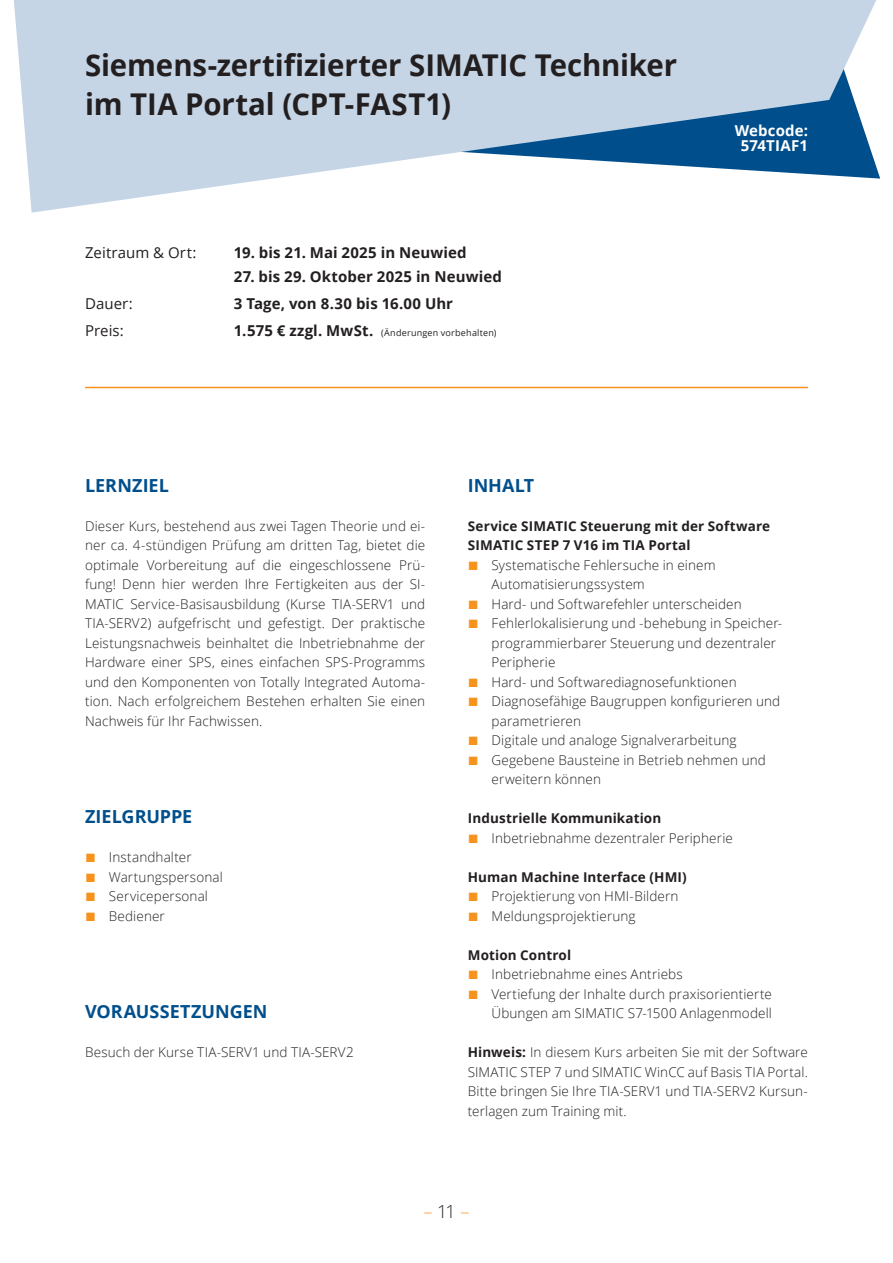
<style>
.page{position:relative;width:893px;height:1263px;background:#fff}
.page>*{position:absolute;margin:0;border:0;box-sizing:border-box;transform-origin:0 0}
.t1{font:700 30px/39px "Open Sans";color:#231f20}
.t2{font:700 18px "Open Sans";color:#004f8c}
.t3{font:300 18px "Open Sans";color:#f7931d}
.t4{font:700 15px "Open Sans";letter-spacing:.01em;color:#231f20}
.t5{font:15px "Open Sans";letter-spacing:.005em;color:#231f20}
.t6{font:700 15px/15px "Open Sans";letter-spacing:.01em;color:#fff;text-align:center}
.t7{font:300 13.5px/19.5px "Open Sans";letter-spacing:.01em;color:#231f20}
.t8{font:700 13.5px/19.5px "Open Sans";letter-spacing:.01em;color:#231f20}
.t9{font:9px "Open Sans";letter-spacing:.025em;color:#231f20}
.s1{font-weight:700;font-size:15px}
.s2{font-family:"Arial";font-weight:400;font-size:18px;color:#f7931d}
.s3{font-weight:700}
.s4{color:#231f20}
</style>
<div class="page">
<svg style="left:14px;top:0;width:867px;height:213px;fill:#c5d5e5"></svg>
<hr style="left:85px;top:387px;width:723px;height:1px;background:#f7931d">
<h1 class="t1" style="left:85px;top:45px;width:593px">Siemens-zertifizierter SIMATIC Techniker im TIA Portal (CPT-FAST1)</h1>
<p class="t5" style="left:85px;top:242px;width:113px">Zeitraum &amp; Ort:</p>
<p class="t4" style="left:234px;top:242px;width:234px">19. bis 21. Mai 2025 in Neuwied</p>
<p class="t4" style="left:234px;top:266px;width:270px">27. bis 29. Oktober 2025 in Neuwied</p>
<p class="t5" style="left:85px;top:293px;width:49px">Dauer:</p>
<p class="t4" style="left:234px;top:293px;width:221px">3 Tage, von 8.30 bis 16.00 Uhr</p>
<p class="t5" style="left:85px;top:321px;width:40px">Preis:</p>
<p class="t9" style="left:234px;top:327px;width:264px"><span class="s1">1.575 € zzgl. MwSt.</span> (Änderungen vorbehalten)</p>
<p class="t6" style="left:735px;top:123px;width:75px">Webcode:<br>574TIAF1</p>
<h2 class="t2" style="left:85px;top:473px;width:85px">LERNZIEL</h2>
<p class="t7" style="left:85px;top:516px;width:342px;text-align:justify">Dieser Kurs, bestehend aus zwei Tagen Theorie und ei&shy;ner ca. 4-stündigen Prüfung am dritten Tag, bietet die optimale Vorbereitung auf die eingeschlossene Prü&shy;fung! Denn hier werden Ihre Fertigkeiten aus der SI-MATIC Service-Basisausbildung (Kurse TIA-SERV1 und TIA-SERV2) aufgefrischt und gefestigt. Der praktische Leistungsnachweis beinhaltet die Inbetriebnahme der Hardware einer SPS, eines einfachen SPS-Programms und den Komponenten von Totally Integrated Automa&shy;tion. Nach erfolgreichem Bestehen erhalten Sie einen Nachweis für Ihr Fachwissen.</p>
<h2 class="t2" style="left:85px;top:804px;width:109px">ZIELGRUPPE</h2>
<p class="t7" style="left:85px;top:847px;width:108px"><span class="s2">■</span> Instandhalter</p>
<p class="t7" style="left:85px;top:867px;width:139px"><span class="s2">■</span> Wartungspersonal</p>
<p class="t7" style="left:85px;top:886px;width:124px"><span class="s2">■</span> Servicepersonal</p>
<p class="t7" style="left:85px;top:906px;width:81px"><span class="s2">■</span> Bediener</p>
<h2 class="t2" style="left:85px;top:999px;width:184px">VORAUSSETZUNGEN</h2>
<p class="t7" style="left:85px;top:1042px;width:270px">Besuch der Kurse TIA-SERV1 und TIA-SERV2</p>
<h2 class="t2" style="left:468px;top:473px;width:68px">INHALT</h2>
<p class="t8" style="left:468px;top:516px;width:304px">Service SIMATIC Steuerung mit der Software<br>SIMATIC STEP 7 V16 im TIA Portal</p>
<p class="t7" style="left:492px;top:555px;width:226px;text-indent:-24px"><span class="s2">■</span> Systematische Fehlersuche in einem<br>Automatisierungssystem</p>
<p class="t7" style="left:468px;top:594px;width:276px"><span class="s2">■</span> Hard- und Softwarefehler unterscheiden</p>
<p class="t7" style="left:492px;top:613px;width:292px;text-indent:-24px"><span class="s2">■</span> Fehlerlokalisierung und -behebung in Speicher&shy;programmierbarer Steuerung und dezentraler<br>Peripherie</p>
<p class="t7" style="left:468px;top:672px;width:270px"><span class="s2">■</span> Hard- und Softwarediagnosefunktionen</p>
<p class="t7" style="left:492px;top:691px;width:290px;text-indent:-24px"><span class="s2">■</span> Diagnosefähige Baugruppen konfigurieren und parametrieren</p>
<p class="t7" style="left:468px;top:730px;width:270px"><span class="s2">■</span> Digitale und analoge Signalverarbeitung</p>
<p class="t7" style="left:492px;top:750px;width:276px;text-indent:-24px"><span class="s2">■</span> Gegebene Bausteine in Betrieb nehmen und erweitern können</p>
<p class="t8" style="left:468px;top:808px;width:195px">Industrielle Kommunikation</p>
<p class="t7" style="left:468px;top:828px;width:267px"><span class="s2">■</span> Inbetriebnahme dezentraler Peripherie</p>
<p class="t8" style="left:468px;top:867px;width:221px">Human Machine Interface (HMI)</p>
<p class="t7" style="left:468px;top:886px;width:212px"><span class="s2">■</span> Projektierung von HMI-Bildern</p>
<p class="t7" style="left:468px;top:906px;width:169px"><span class="s2">■</span> Meldungsprojektierung</p>
<p class="t8" style="left:468px;top:945px;width:105px">Motion Control</p>
<p class="t7" style="left:468px;top:964px;width:216px"><span class="s2">■</span> Inbetriebnahme eines Antriebs</p>
<p class="t7" style="left:468px;top:984px;width:306px;text-align:right"><span class="s2">■</span> Vertiefung der Inhalte durch praxisorientierte<br>Übungen am SIMATIC S7-1500 Anlagenmodell</p>
<p class="t7" style="left:468px;top:1042px;width:342px;text-align:justify"><span class="s3">Hinweis:</span> In diesem Kurs arbeiten Sie mit der Software SIMATIC STEP 7 und SIMATIC WinCC auf Basis TIA Portal.<br>Bitte bringen Sie Ihre TIA-SERV1 und TIA-SERV2 Kursun&shy;terlagen zum Training mit.</p>
<h2 class="t3" style="left:423px;top:1199px;width:48px">– <span class="s4">11</span> –</h2>
</div>
